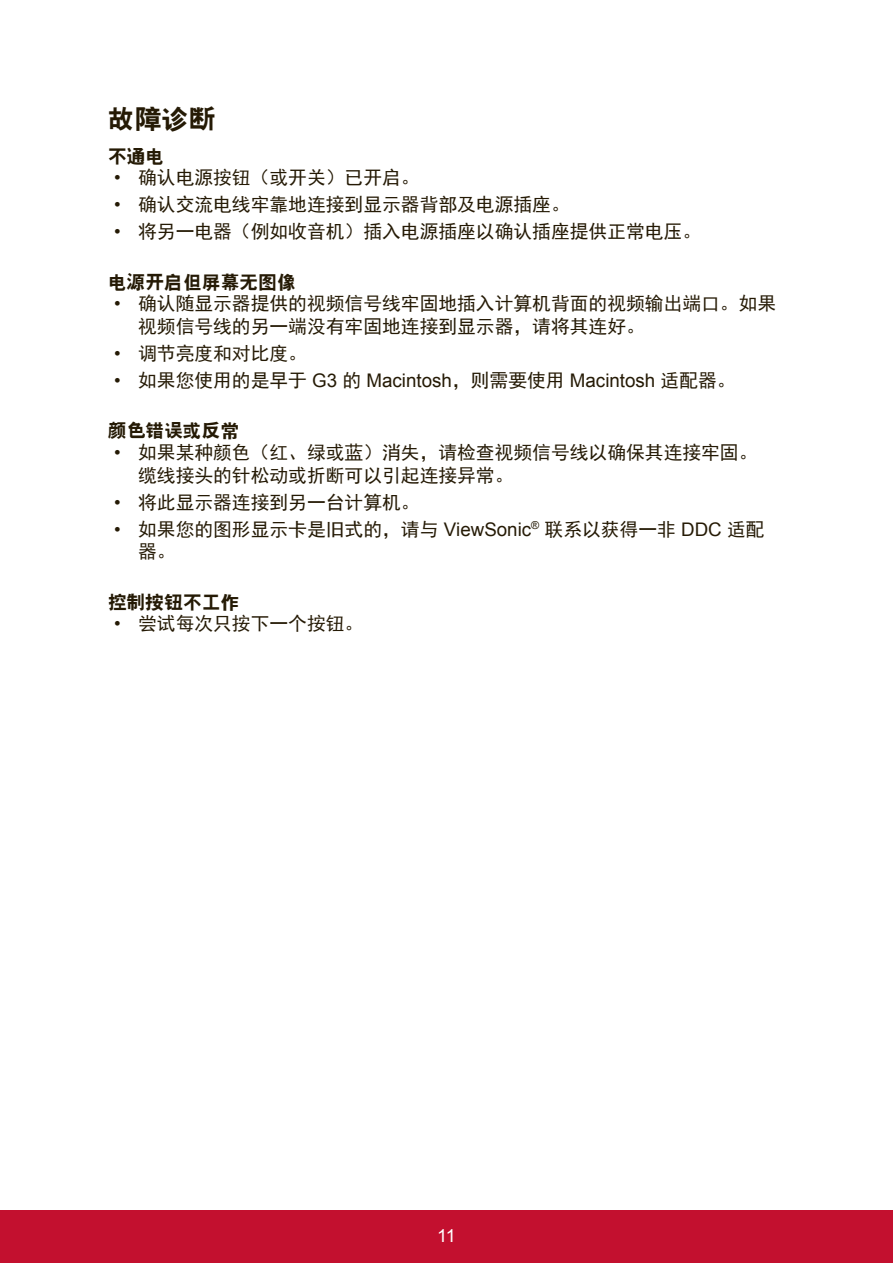
<style>
.page{position:relative;width:893px;height:1263px;background:#fff}
.page>*{position:absolute;margin:0;border:0;box-sizing:border-box;transform-origin:0 0}
.t1{font:27px "RS Cu Hei";color:#251a05}
.t2{font:18.75px/22.5px "Sim Hei";color:#251a05}
.t3{font:18.75px "Arial";color:#251a05}
.t4{font:18.75px "RS Cu Hei";color:#251a05}
.t5{font:18px "Arial";color:#fff}
.s1{font-family:"Arial"}
.s2{font-family:"Sim Hei"}
</style>
<div class="page">
<div style="left:0;top:1210px;width:892px;height:53px;background:#c3102f"></div>
<h1 class="t1" style="left:108px;top:106px;width:109px">故障诊断</h1>
<p class="t4" style="left:108px;top:147px;width:58px">不通电</p>
<p class="t2" style="left:114px;top:166px;width:307px"><span class="s1">•</span> 确认电源按钮（或开关）已开启。</p>
<p class="t2" style="left:114px;top:193px;width:457px"><span class="s1">•</span> 确认交流电线牢靠地连接到显示器背部及电源插座。</p>
<p class="t2" style="left:114px;top:220px;width:588px"><span class="s1">•</span> 将另一电器（例如收音机）插入电源插座以确认插座提供正常电压。</p>
<p class="t4" style="left:108px;top:273px;width:189px">电源开启但屏幕无图像</p>
<p class="t2" style="left:138px;top:292px;width:639px;text-indent:-24px"><span class="s1">•</span> 确认随显示器提供的视频信号线牢固地插入计算机背面的视频输出端口。如果视频信号线的另一端没有牢固地连接到显示器，请将其连好。</p>
<p class="t2" style="left:114px;top:342px;width:194px"><span class="s1">•</span> 调节亮度和对比度。</p>
<p class="t3" style="left:114px;top:368px;width:622px">• <span class="s2">如果您使用的是早于</span> G3 <span class="s2">的</span> Macintosh<span class="s2">，则需要使用</span> Macintosh <span class="s2">适配器。</span></p>
<p class="t4" style="left:108px;top:421px;width:133px">颜色错误或反常</p>
<p class="t2" style="left:138px;top:441px;width:620px;text-indent:-24px"><span class="s1">•</span> 如果某种颜色（红、绿或蓝）消失，请检查视频信号线以确保其连接牢固。缆线接头的针松动或折断可以引起连接异常。</p>
<p class="t2" style="left:114px;top:490px;width:307px"><span class="s1">•</span> 将此显示器连接到另一台计算机。</p>
<p class="t2" style="left:138px;top:517px;width:627px;text-indent:-24px"><span class="s1">•</span> 如果您的图形显示卡是旧式的，请与 <span class="s1">ViewSonic</span><sup>®</sup> 联系以获得一非 <span class="s1">DDC</span> 适配器。</p>
<p class="t4" style="left:108px;top:592px;width:133px">控制按钮不工作</p>
<p class="t2" style="left:114px;top:612px;width:251px"><span class="s1">•</span> 尝试每次只按下一个按钮。</p>
<p class="t5" style="left:437px;top:1223px;width:20px">11</p>
</div>
